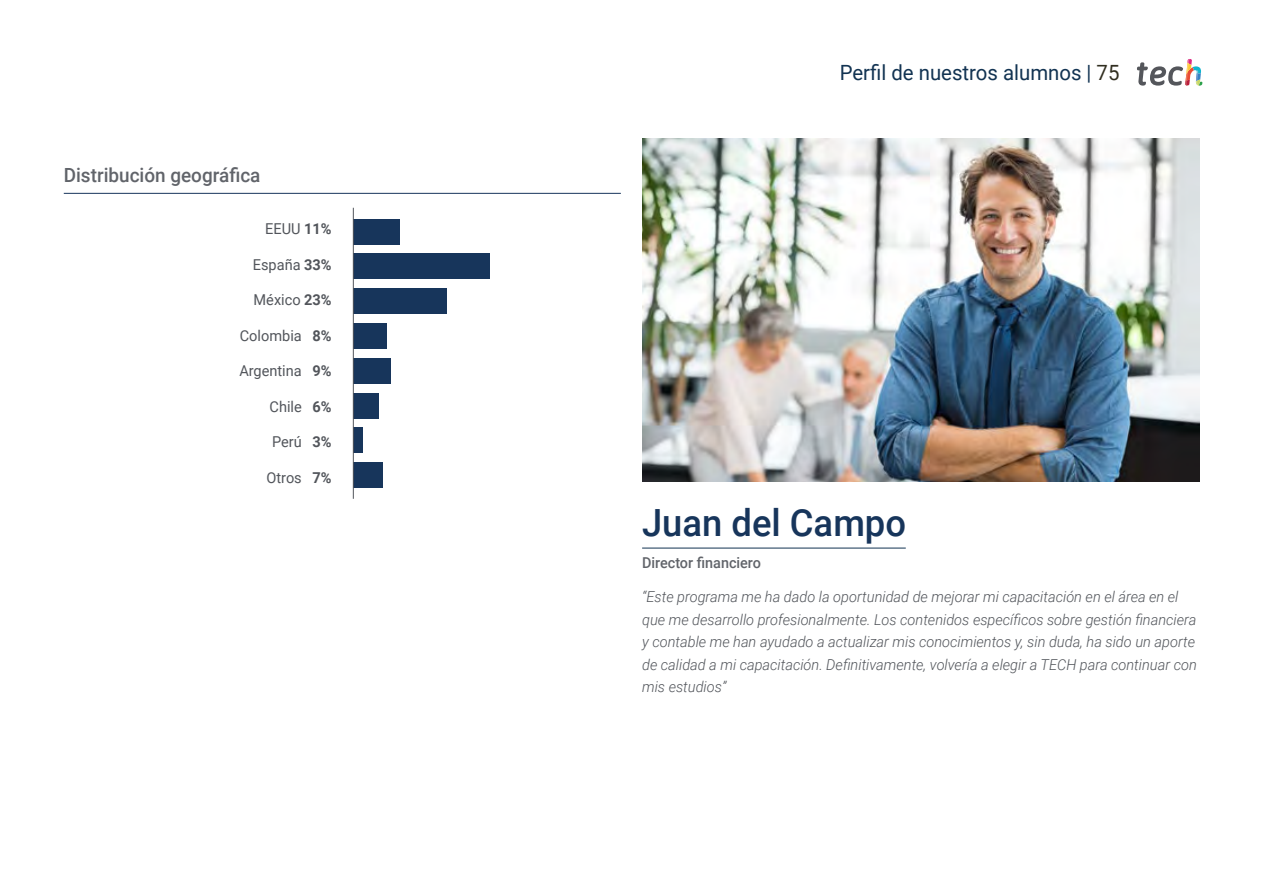
<style>
.page{position:relative;width:1263px;height:893px;background:#fff}
.page>*{position:absolute;margin:0;border:0;box-sizing:border-box;transform-origin:0 0}
.t1{font:500 37.5px "Roboto";color:#17355b}
.t2{font:21px "Roboto";color:#123352}
.t3{font:500 19.5px "Roboto";color:#61646a}
.t4{font:italic 300 15px/22.5px "Roboto";color:#52555b}
.t5{font:15px "Roboto";color:#52555b}
.t6{font:500 15px "Roboto";color:#61646a;scale:.96 1}
.s1{font-weight:700}
.s2{color:#312e20}
</style>
<div class="page">
<hr style="left:642px;top:548px;width:264px;height:1px;background:#123352">
<img style="left:642px;top:138px;width:557px;height:343px">
<hr style="left:64px;top:193px;width:557px;height:1px;background:#17355b">
<div style="left:353px;top:219px;width:47px;height:25px;background:#17355b"></div>
<div style="left:353px;top:358px;width:37px;height:26px;background:#17355b"></div>
<div style="left:353px;top:254px;width:136px;height:25px;background:#17355b"></div>
<div style="left:353px;top:393px;width:26px;height:25px;background:#17355b"></div>
<div style="left:353px;top:288px;width:93px;height:26px;background:#17355b"></div>
<div style="left:353px;top:428px;width:10px;height:25px;background:#17355b"></div>
<div style="left:353px;top:323px;width:34px;height:26px;background:#17355b"></div>
<div style="left:353px;top:462px;width:30px;height:26px;background:#17355b"></div>
<hr style="left:353px;top:208px;width:1px;height:291px;background:#52555b">
<svg style="left:1137px;top:59px;width:65px;height:27px"></svg>
<h3 class="t3" style="left:64px;top:161px;width:198px">Distribución geográfica</h3>
<p class="t5" style="left:265px;top:218px;width:68px">EEUU <span class="s1">11%</span></p>
<p class="t5" style="left:253px;top:254px;width:80px">España <span class="s1">33%</span></p>
<p class="t5" style="left:254px;top:289px;width:80px">México <span class="s1">23%</span></p>
<p class="t5" style="left:240px;top:325px;width:93px">Colombia <span class="s1">8%</span></p>
<p class="t5" style="left:239px;top:360px;width:94px">Argentina <span class="s1">9%</span></p>
<p class="t5" style="left:270px;top:396px;width:64px">Chile <span class="s1">6%</span></p>
<p class="t5" style="left:272px;top:431px;width:61px">Perú <span class="s1">3%</span></p>
<p class="t5" style="left:266px;top:467px;width:67px">Otros <span class="s1">7%</span></p>
<h2 class="t2" style="left:840px;top:57px;width:281px">Perfil de nuestros alumnos | <span class="s2">75</span></h2>
<h1 class="t1" style="left:642px;top:496px;width:266px">Juan del Campo</h1>
<p class="t6" style="left:642px;top:552px;width:125px">Director financiero</p>
<p class="t4" style="left:642px;top:585px;width:556px">“Este programa me ha dado la oportunidad de mejorar mi capacitación en el área en el que me desarrollo profesionalmente. Los contenidos específicos sobre gestión financiera y contable me han ayudado a actualizar mis conocimientos y, sin duda, ha sido un aporte de calidad a mi capacitación. Definitivamente, volvería a elegir a TECH para continuar con mis estudios”</p>
</div>
